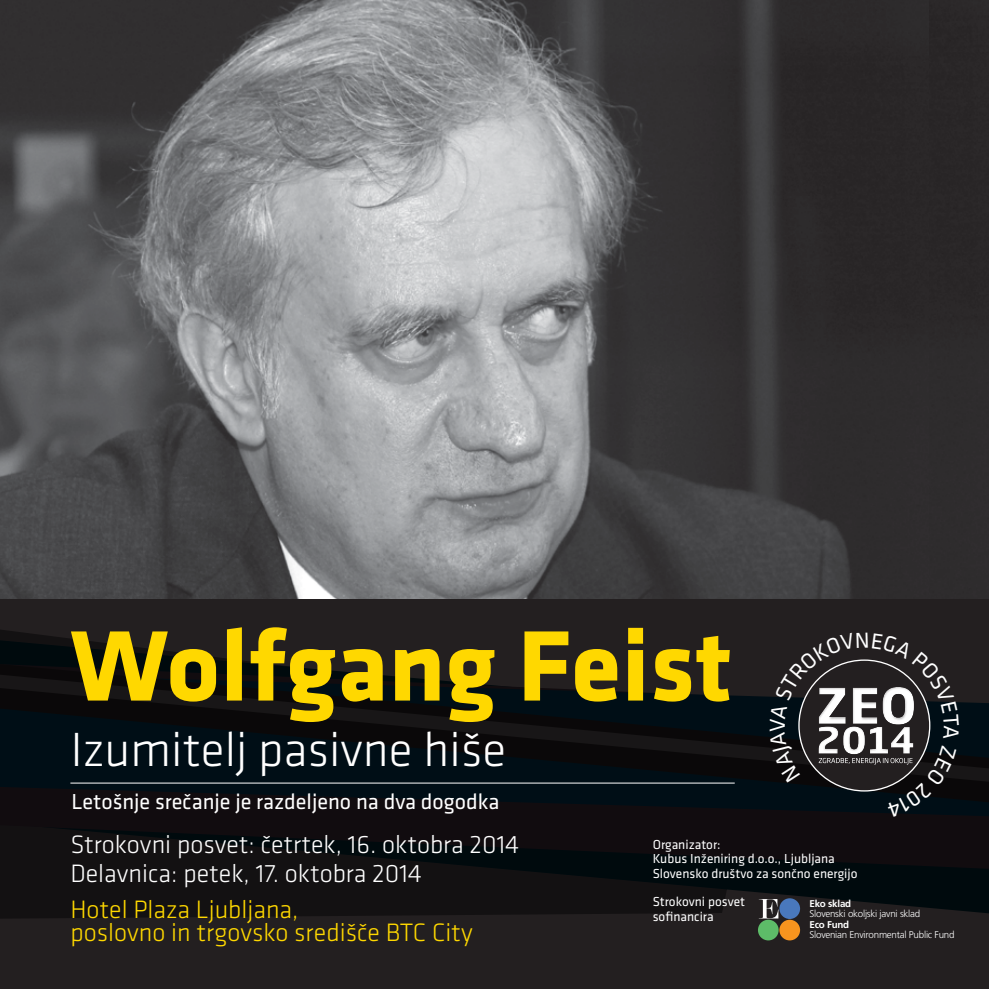
<style>
.page{position:relative;width:989px;height:989px;background:#fff}
.page>*{position:absolute;margin:0;border:0;box-sizing:border-box;transform-origin:0 0}
.t1{font:700 103.73px "Klavika";color:#ffd800}
.t2{font:300 49.73px "Klavika";color:#fff}
.t3{font:300 26.1px/29.2px "Klavika";color:#fff}
.t4{font:300 26.1px/22.7px "Klavika";color:#ffd800}
.t5{font:22.5px "Klavika";color:#fff}
.t6{font:13.5px/14.6px "Klavika";color:#fff}
.t7{font:300 9.9px "Frutiger M";letter-spacing:-.025em;color:#fff}
.t8{font:700 9.9px "Frutiger M";letter-spacing:-.025em;color:#fff}
</style>
<div class="page">
<div style="left:928px;top:0;width:61px;height:600px;background:#2b2829"></div>
<img style="left:0;top:0;width:928px;height:600px">
<div style="left:0;top:600px;width:989px;height:389px;background:#231f20"></div>
<svg style="left:0;top:598px;width:761px;height:2px;background:#3d3b3c"></svg>
<svg style="left:0;top:630px;width:989px;height:296px;fill:#131112"></svg>
<svg style="left:0;top:821px;width:989px;height:56px;fill:#110c0f"></svg>
<svg style="left:0;top:649px;width:989px;height:171px;fill:#110c0f"></svg>
<svg style="left:0;top:660px;width:989px;height:140px;fill:#030e16"></svg>
<hr style="left:70px;top:782px;width:664px;height:1px;background:#fff">
<svg style="left:758px;top:899px;width:20px;height:19px"></svg>
<div style="left:758px;top:919px;width:20px;height:21px;background:#5dbc68;border-radius:50%"></div>
<div style="left:779px;top:919px;width:21px;height:21px;background:#f7941e;border-radius:50%"></div>
<div style="left:779px;top:898px;width:21px;height:21px;background:#4978bc;border-radius:50%"></div>
<svg style="left:769px;top:632px;width:190px;height:185px"></svg>
<h1 class="t1" style="left:70px;top:609px;width:663px">Wolfgang Feist</h1>
<h2 class="t2" style="left:70px;top:722px;width:437px">Izumitelj pasivne hiše</h2>
<h3 class="t5" style="left:71px;top:789px;width:429px">Letošnje srečanje je razdeljeno na dva dogodka</h3>
<h3 class="t3" style="left:70px;top:830px;width:450px">Strokovni posvet: četrtek, 16. oktobra 2014<br>Delavnica: petek, 17. oktobra 2014</h3>
<h3 class="t4" style="left:70px;top:898px;width:404px">Hotel Plaza Ljubljana,<br>poslovno in trgovsko središče BTC City</h3>
<p class="t8" style="left:809px;top:897px;width:43px">Eko sklad</p>
<p class="t6" style="left:652px;top:837px;width:206px">Organizator:<br>Kubus Inženiring d.o.o., Ljubljana<br>Slovensko društvo za sončno energijo</p>
<p class="t6" style="left:652px;top:894px;width:94px">Strokovni posvet sofinancira</p>
<p class="t7" style="left:809px;top:908px;width:112px">Slovenski okoljski javni sklad</p>
<p class="t8" style="left:809px;top:918px;width:41px">Eco Fund</p>
<p class="t7" style="left:809px;top:929px;width:146px">Slovenian Environmental Public Fund</p>
</div>
